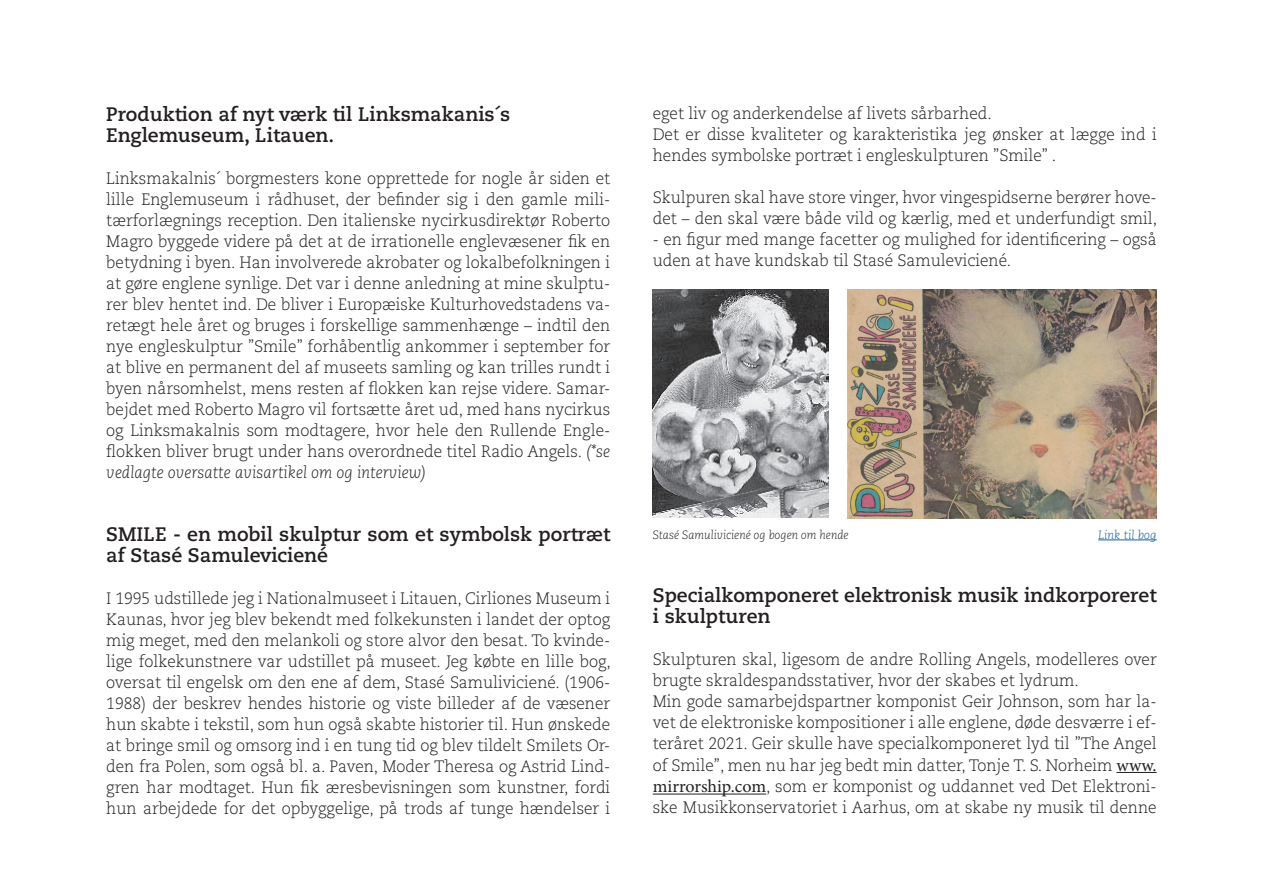
<style>
.page{position:relative;width:1263px;height:893px;background:#fff}
.page>*{position:absolute;margin:0;border:0;box-sizing:border-box;transform-origin:0 0}
.t1{font:700 19.5px/21px "Caecilia LT Pro 75";color:#231f20}
.t2{font:300 16.5px/21px "Caecilia LT Pro 45";color:#231f20;scale:.95 1}
.t3{font:italic 300 16.5px "Caecilia LT Pro 46";color:#231f20;scale:.95 1}
.t4{font:italic 300 12px "Caecilia LT Pro 46";color:#231f20;scale:.95 1}
.t5{font:italic 300 12px "Caecilia LT Pro 46";color:#175d9e}
.s1{font-family:"Caecilia LT Pro 46";font-style:italic}
.s2{font-family:"Minion Pro";font-weight:400;font-size:18px}
</style>
<div class="page">
<hr style="left:1116px;top:772px;width:41px;height:1px;background:#231f20">
<hr style="left:653px;top:794px;width:113px;height:1px;background:#231f20">
<img style="left:847px;top:289px;width:310px;height:230px">
<img style="left:653px;top:289px;width:176px;height:229px">
<hr style="left:1098px;top:540px;width:59px;height:1px;background:#175d9e">
<p class="t1" style="left:106px;top:104px;width:405px">Produktion af nyt værk til Linksmakanis´s<br>Englemuseum, Litauen.</p>
<p class="t2" style="left:106px;top:168px;width:532px;text-align:justify">Linksmakalnis´ borgmesters kone opprettede for nogle år siden et lille Englemuseum i rådhuset, der befinder sig i den gamle mili&shy;tærforlægnings reception. Den italienske nycirkusdirektør Roberto Magro byggede videre på det at de irrationelle englevæsener fik en betydning i byen. Han involverede akrobater og lokalbefolkningen i at gøre englene synlige. Det var i denne anledning at mine skulptu&shy;rer blev hentet ind. De bliver i Europæiske Kulturhovedstadens va&shy;retægt hele året og bruges i forskellige sammenhænge – indtil den nye engleskulptur ”Smile” forhåbentlig ankommer i september for at blive en permanent del af museets samling og kan trilles rundt i byen nårsomhelst, mens resten af flokken kan rejse videre. Samar&shy;bejdet med Roberto Magro vil fortsætte året ud, med hans nycirkus og Linksmakalnis som modtagere, hvor hele den Rullende Engle&shy;flokken bliver brugt under hans overordnede titel Radio Angels. <span class="s1">(*se</span></p>
<p class="t3" style="left:106px;top:462px;width:339px">vedlagte oversatte avisartikel om og interview)</p>
<p class="t1" style="left:106px;top:524px;width:505px">SMILE - en mobil skulptur som et symbolsk portræt af Stasé Samuleviciené</p>
<p class="t2" style="left:106px;top:588px;width:532px;text-align:justify">I 1995 udstillede jeg i Nationalmuseet i Litauen, Cirliones Museum i Kaunas, hvor jeg blev bekendt med folkekunsten i landet der optog mig meget, med den melankoli og store alvor den besat. To kvinde&shy;lige folkekunstnere var udstillet på museet. Jeg købte en lille bog, oversat til engelsk om den ene af dem, Stasé Samuliviciené. (1906- 1988) der beskrev hendes historie og viste billeder af de væsener hun skabte i tekstil, som hun også skabte historier til. Hun ønskede at bringe smil og omsorg ind i en tung tid og blev tildelt Smilets Or&shy;den fra Polen, som også bl. a. Paven, Moder Theresa og Astrid Lind&shy;gren har modtaget. Hun fik æresbevisningen som kunstner, fordi hun arbejdede for det opbyggelige, på trods af tunge hændelser i</p>
<p class="t2" style="left:653px;top:103px;width:532px">eget liv og anderkendelse af livets sårbarhed.<br>Det er disse kvaliteter og karakteristika jeg ønsker at lægge ind i hendes symbolske portræt i engleskulpturen ”Smile” .</p>
<p class="t2" style="left:653px;top:187px;width:533px">Skulpuren skal have store vinger, hvor vingespidserne berører hove&shy;det – den skal være både vild og kærlig, med et underfundigt smil,</p>
<p class="t2" style="left:653px;top:229px;width:532px">- en figur med mange facetter og mulighed for identificering – også uden at have kundskab til Stasé Samuleviciené.</p>
<p class="t4" style="left:653px;top:527px;width:208px">Stasé Samuliviciené og bogen om hende</p>
<p class="t5" style="left:1098px;top:527px;width:60px">Link til bog</p>
<p class="t1" style="left:653px;top:584px;width:505px">Specialkomponeret elektronisk musik indkorporeret i skulpturen</p>
<p class="t2" style="left:653px;top:648px;width:532px">Skulpturen skal, ligesom de andre Rolling Angels, modelleres over brugte skraldespandsstativer, hvor der skabes et lydrum.<br>Min gode samarbejdspartner komponist Geir Johnson, som har la&shy;vet de elektroniske kompositioner i alle englene, døde desværre i ef&shy;teråret 2021. Geir skulle have specialkomponeret lyd til ”The Angel of Smile”, men nu har jeg bedt min datter, Tonje T. S. Norheim <span class="s2">www. mirrorship.com</span>, som er komponist og uddannet ved Det Elektroni&shy;ske Musikkonservatoriet i Aarhus, om at skabe ny musik til denne</p>
</div>
